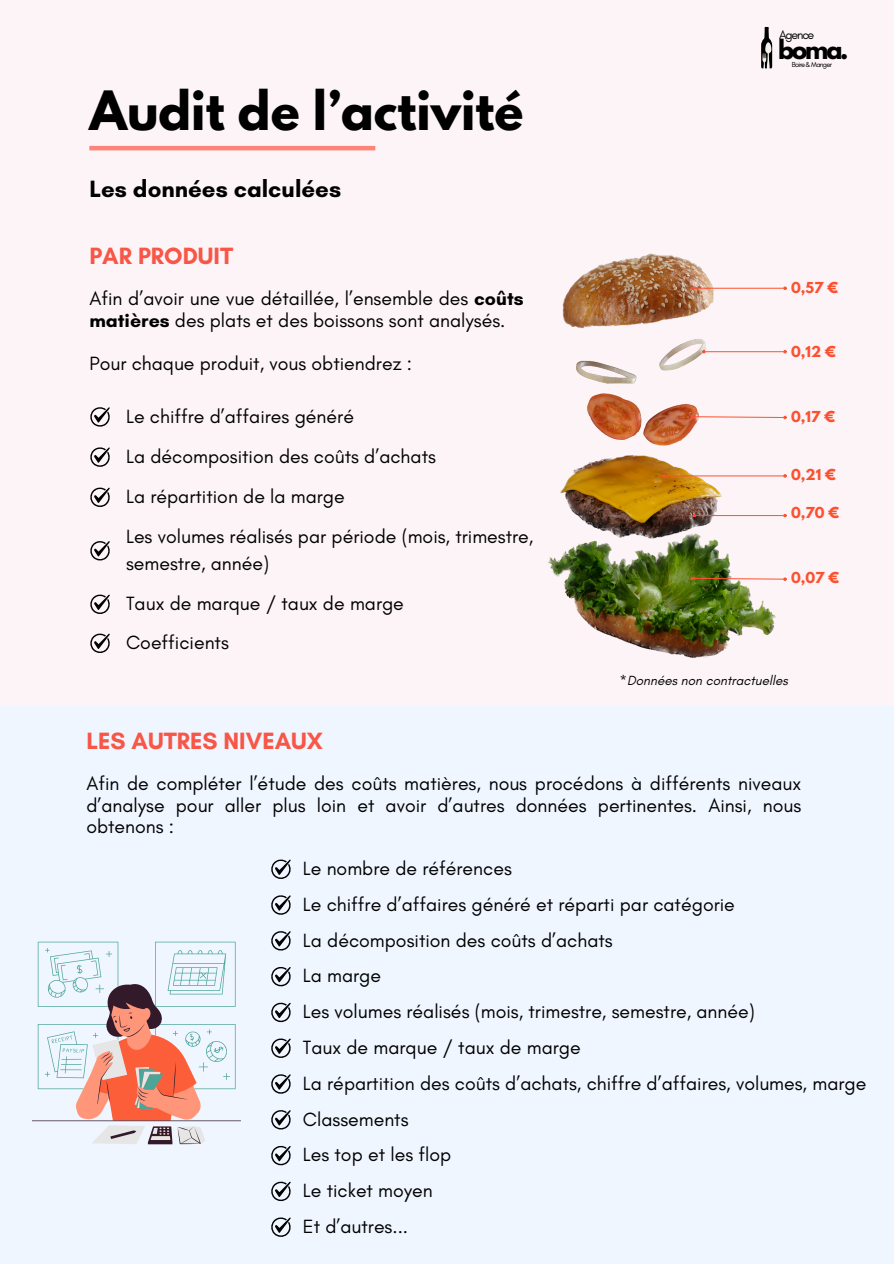
<style>
.page{position:relative;width:894px;height:1264px;background:#fff}
.page>*{position:absolute;margin:0;border:0;box-sizing:border-box;transform-origin:0 0}
.t1{font:700 48px "League Spartan";color:#000}
.t2{font:700 24px "Glacial Indifference";color:#f85646}
.t3{font:700 24px "Glacial Indifference";color:#000}
.t4{font:700 23.55px "League Spartan";color:#000}
.t5{font:19.5px/35.7px "Glacial Indifference";color:#000}
.t6{font:italic 13.5px "Glacial Indifference";color:#000}
.t7{font:700 13.35px "League Spartan";color:#fc5130}
.t8{font:12.45px "Glacial Indifference";letter-spacing:-.095em;color:#000}
.t9{font:7.35px "Glacial Indifference";letter-spacing:-.095em;color:#000}
.s1{font-weight:700}
</style>
<div class="page">
<div style="left:0;top:0;width:893px;height:1263px;background:#fdf4f7"></div>
<hr style="left:89px;top:146px;width:286px;height:4px;background:#ff8379">
<img style="left:547px;top:253px;width:232px;height:405px">
<img style="left:575px;top:355px;width:65px;height:30px">
<img style="left:655px;top:334px;width:50px;height:37px">
<img style="left:579px;top:370px;width:123px;height:77px">
<hr style="left:693px;top:288px;width:90px;height:1px;background:#fc5130">
<svg style="left:690px;top:286px;width:3px;height:4px"></svg>
<hr style="left:705px;top:351px;width:78px;height:1px;background:#fc5130">
<svg style="left:690px;top:415px;width:96px;height:4px"></svg>
<hr style="left:665px;top:475px;width:118px;height:1px;background:#fc5130">
<hr style="left:695px;top:515px;width:88px;height:1px;background:#fc5130">
<svg style="left:690px;top:576px;width:96px;height:5px"></svg>
<svg style="left:90px;top:407px;width:20px;height:20px"></svg>
<svg style="left:90px;top:447px;width:20px;height:20px"></svg>
<svg style="left:90px;top:487px;width:20px;height:20px"></svg>
<svg style="left:90px;top:541px;width:20px;height:20px"></svg>
<svg style="left:90px;top:594px;width:20px;height:20px"></svg>
<svg style="left:90px;top:633px;width:20px;height:20px"></svg>
<div style="left:0;top:705px;width:893px;height:558px;background:#f0f6ff"></div>
<svg style="left:32px;top:941px;width:209px;height:203px"></svg>
<svg style="left:271px;top:859px;width:20px;height:20px"></svg>
<svg style="left:271px;top:895px;width:20px;height:20px"></svg>
<svg style="left:271px;top:931px;width:20px;height:20px"></svg>
<svg style="left:271px;top:967px;width:20px;height:20px"></svg>
<svg style="left:271px;top:1002px;width:20px;height:21px"></svg>
<svg style="left:271px;top:1038px;width:20px;height:20px"></svg>
<svg style="left:271px;top:1074px;width:20px;height:20px"></svg>
<svg style="left:271px;top:1110px;width:20px;height:20px"></svg>
<svg style="left:271px;top:1145px;width:20px;height:21px"></svg>
<svg style="left:271px;top:1181px;width:20px;height:21px"></svg>
<svg style="left:271px;top:1217px;width:20px;height:20px"></svg>
<svg style="left:761px;top:27px;width:11px;height:42px"></svg>
<h1 class="t1" style="left:89px;top:87px;width:435px">Audit de l’activité</h1>
<p class="t3" style="left:89px;top:174px;width:253px">Les données calculées</p>
<p class="t2" style="left:89px;top:241px;width:145px">PAR PRODUIT</p>
<p class="t5" style="left:89px;top:288px;width:436px;line-height:21.3px">Afin d’avoir une vue détaillée, l’ensemble des <span class="s1">coûts matières</span> des plats et des boissons sont analysés.</p>
<p class="t5" style="left:89px;top:345px;width:324px">Pour chaque produit, vous obtiendrez :</p>
<p class="t5" style="left:126px;top:396px;width:409px;line-height:40px">Le chiffre d’affaires généré<br>La décomposition des coûts d’achats<br>La répartition de la marge<br>Les volumes réalisés par période (mois, trimestre,</p>
<p class="t5" style="left:126px;top:543px;width:279px;line-height:39.9px">semestre, année)<br>Taux de marque / taux de marge</p>
<p class="t5" style="left:126px;top:624px;width:104px">Coefficients</p>
<p class="t2" style="left:86px;top:726px;width:238px">LES AUTRES NIVEAUX</p>
<p class="t8" style="left:778px;top:27px;width:37px">Agence</p>
<p class="t4" style="left:777px;top:38px;width:72px">boma.</p>
<p class="t9" style="left:791px;top:60px;width:42px">Boire &amp; Manger</p>
<p class="t7" style="left:790px;top:281px;width:49px">0,57 €</p>
<p class="t7" style="left:790px;top:344px;width:46px">0,12 €</p>
<p class="t7" style="left:790px;top:410px;width:45px">0,17 €</p>
<p class="t7" style="left:790px;top:468px;width:46px">0,21 €</p>
<p class="t7" style="left:790px;top:506px;width:50px">0,70 €</p>
<p class="t7" style="left:790px;top:571px;width:50px">0,07 €</p>
<p class="t6" style="left:619px;top:672px;width:169px">*Données non contractuelles</p>
<p class="t5" style="left:86px;top:772px;width:716px;line-height:21.3px;text-align:justify">Afin de compléter l’étude des coûts matières, nous procédons à différents niveaux d’analyse pour aller plus loin et avoir d’autres données pertinentes. Ainsi, nous obtenons :</p>
<p class="t5" style="left:303px;top:850px;width:565px">Le nombre de références<br>Le chiffre d’affaires généré et réparti par catégorie<br>La décomposition des coûts d’achats<br>La marge<br>Les volumes réalisés (mois, trimestre, semestre, année)<br>Taux de marque / taux de marge<br>La répartition des coûts d’achats, chiffre d’affaires, volumes, marge<br>Classements<br>Les top et les flop<br>Le ticket moyen</p>
<p class="t5" style="left:303px;top:1208px;width:107px">Et d’autres...</p>
</div>
